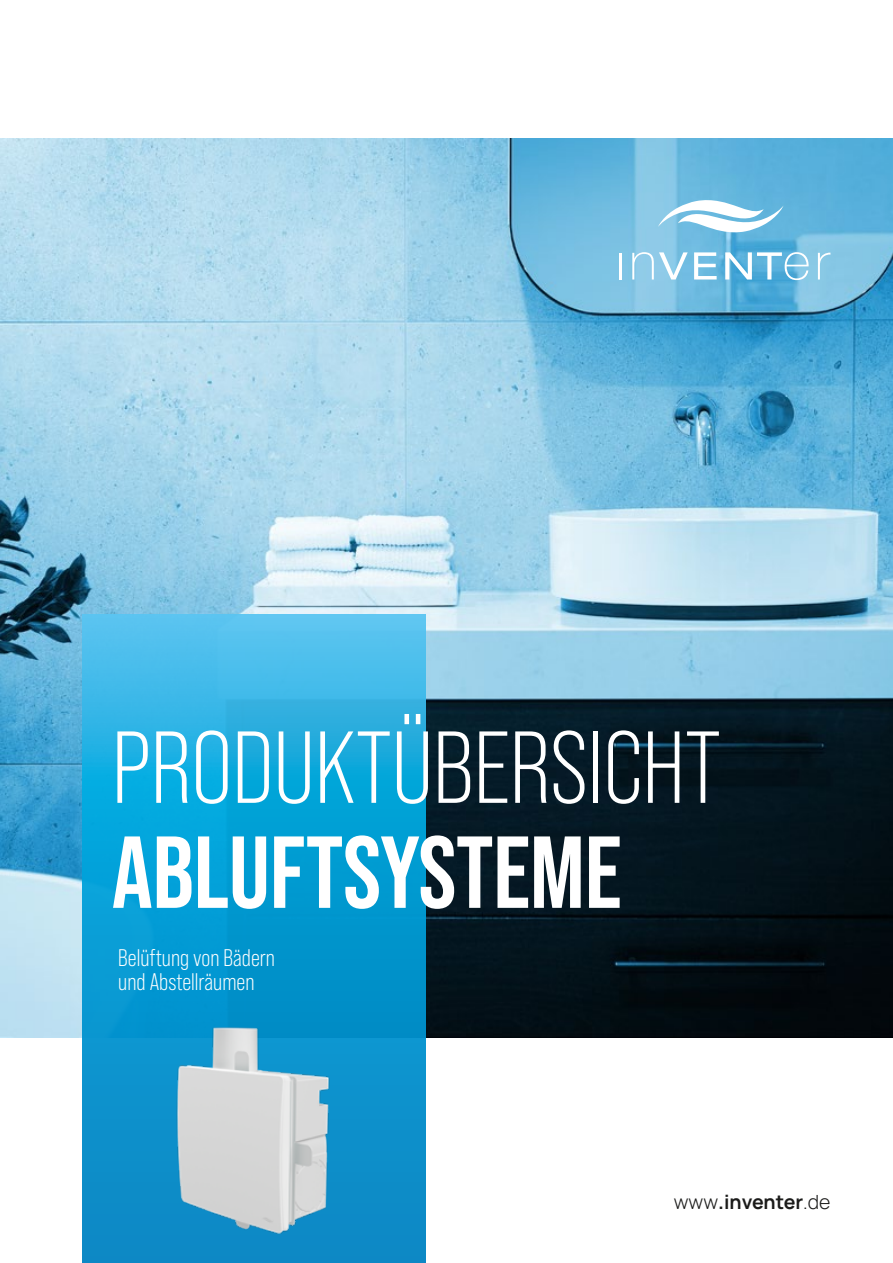
<style>
.page{position:relative;width:893px;height:1263px;background:#fff}
.page>*{position:absolute;margin:0;border:0;box-sizing:border-box;transform-origin:0 0}
.t1{font:102px "Bebas Neue Pro";color:#fff}
.t2{font:700 102px "Bebas Neue Pro";color:#fff}
.t3{font:24px "Bebas Neue Pro";color:#fff}
.t4{font:700 19.5px "Manrope";color:#1b1b1a}
.s1{font-weight:300}
</style>
<div class="page">
<img style="left:0;top:138px;width:893px;height:899px">
<hr style="left:619px;top:253px;width:2px;height:26px;background:#fff">
<svg style="left:632px;top:252px;width:56px;height:27px"></svg>
<svg style="left:694px;top:252px;width:23px;height:27px"></svg>
<svg style="left:725px;top:252px;width:84px;height:28px"></svg>
<svg style="left:818px;top:252px;width:12px;height:27px"></svg>
<svg style="left:658px;top:198px;width:126px;height:37px"></svg>
<svg style="left:83px;top:614px;width:342px;height:649px;background:#17a4d9"></svg>
<img style="left:119px;top:999px;width:269px;height:264px">
<p class="t1" style="left:112px;top:711px;width:611px">PRODUKTÜBERSICHT</p>
<p class="t2" style="left:112px;top:814px;width:511px">ABLUFTSYSTEME</p>
<p class="t3" style="left:118px;top:944px;width:158px">Belüftung von Bädern</p>
<p class="t3" style="left:118px;top:968px;width:138px">und Abstellräumen</p>
<p class="t4" style="left:674px;top:1185px;width:158px"><span class="s1">www</span>.inventer<span class="s1">.de</span></p>
</div>
